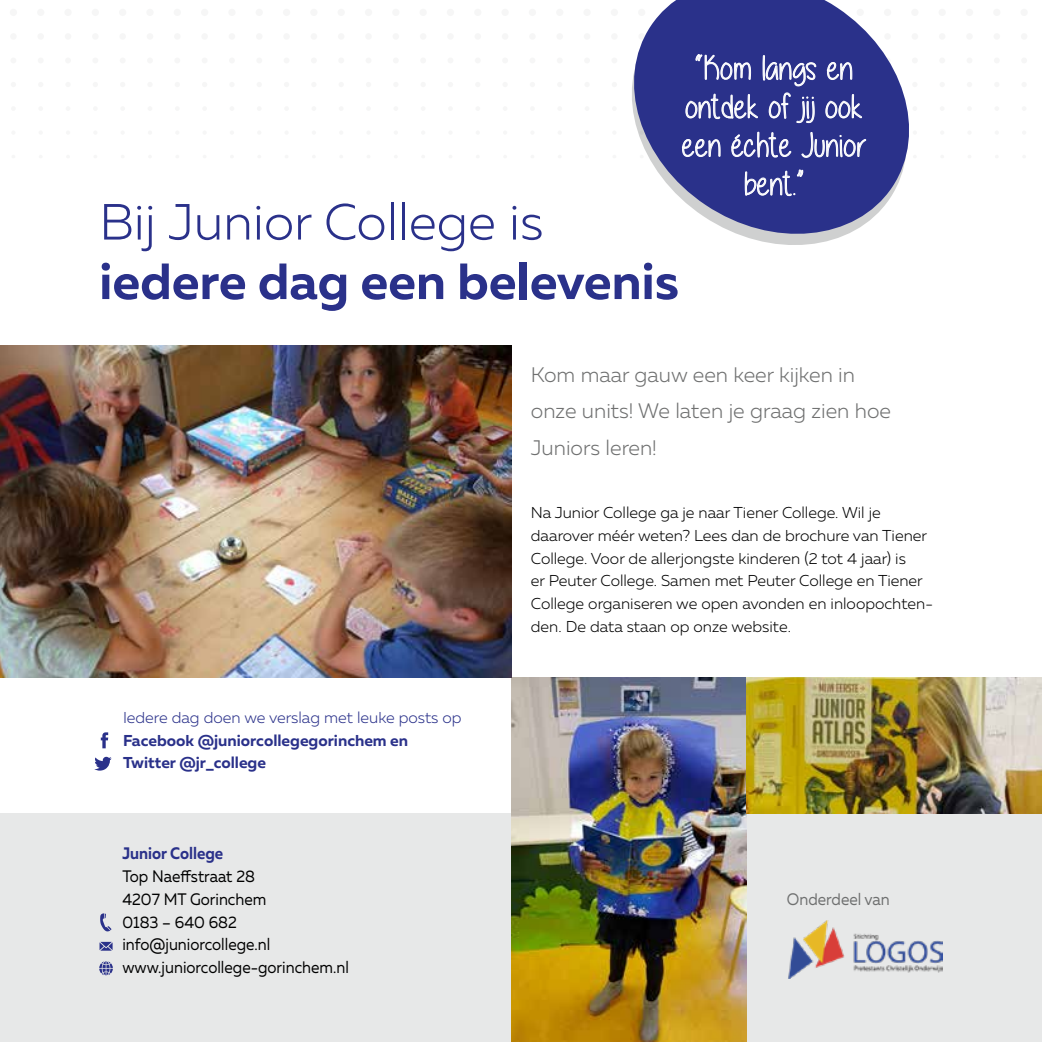
<style>
.page{position:relative;width:1042px;height:1042px;background:#fff}
.page>*{position:absolute;margin:0;border:0;box-sizing:border-box;transform-origin:0 0}
.t1{font:700 50.75px "Muller";color:#2a318a}
.t2{font:300 50.75px "Muller";color:#2a318a}
.t3{font:33.25px/38.5px "Alittlesunshine";letter-spacing:.03em;color:#fff;text-align:center}
.t4{font:300 21px/36.8px "Muller";color:#6f7070}
.t5{font:16.62px/22.8px "Muller";color:#000;scale:.92 1}
.t6{font:700 16.62px "Muller";color:#2a318a;scale:.92 1}
.t7{font:16.62px "Muller";color:#6f7070;scale:.92 1}
.t8{font:300 15.75px/22.8px "Muller";color:#000}
.t9{font:700 15.75px/22.8px "Muller";color:#2a318a}
.t10{font:300 15.75px "Muller";color:#2a318a}
</style>
<div class="page">
<div style="left:938px;top:9px;width:8px;height:7px;background:#f6f6f6;border-radius:50%"></div>
<div style="left:939px;top:33px;width:6px;height:7px;background:#f6f6f6;border-radius:50%"></div>
<div style="left:966px;top:9px;width:7px;height:7px;background:#f6f6f6;border-radius:50%"></div>
<div style="left:966px;top:33px;width:7px;height:7px;background:#f6f6f6;border-radius:50%"></div>
<div style="left:993px;top:9px;width:7px;height:7px;background:#f6f6f6;border-radius:50%"></div>
<div style="left:993px;top:33px;width:7px;height:7px;background:#f6f6f6;border-radius:50%"></div>
<div style="left:1020px;top:9px;width:8px;height:7px;background:#f6f6f6;border-radius:50%"></div>
<div style="left:1021px;top:33px;width:6px;height:7px;background:#f6f6f6;border-radius:50%"></div>
<div style="left:10px;top:9px;width:7px;height:7px;background:#f6f6f6;border-radius:50%"></div>
<div style="left:10px;top:33px;width:7px;height:7px;background:#f6f6f6;border-radius:50%"></div>
<div style="left:37px;top:9px;width:7px;height:7px;background:#f6f6f6;border-radius:50%"></div>
<div style="left:37px;top:33px;width:7px;height:7px;background:#f6f6f6;border-radius:50%"></div>
<div style="left:64px;top:9px;width:8px;height:7px;background:#f6f6f6;border-radius:50%"></div>
<div style="left:65px;top:33px;width:6px;height:7px;background:#f6f6f6;border-radius:50%"></div>
<div style="left:92px;top:9px;width:7px;height:7px;background:#f6f6f6;border-radius:50%"></div>
<div style="left:92px;top:33px;width:7px;height:7px;background:#f6f6f6;border-radius:50%"></div>
<div style="left:119px;top:9px;width:7px;height:7px;background:#f6f6f6;border-radius:50%"></div>
<div style="left:119px;top:33px;width:7px;height:7px;background:#f6f6f6;border-radius:50%"></div>
<div style="left:146px;top:9px;width:8px;height:7px;background:#f6f6f6;border-radius:50%"></div>
<div style="left:147px;top:33px;width:6px;height:7px;background:#f6f6f6;border-radius:50%"></div>
<div style="left:174px;top:9px;width:7px;height:7px;background:#f6f6f6;border-radius:50%"></div>
<div style="left:174px;top:33px;width:7px;height:7px;background:#f6f6f6;border-radius:50%"></div>
<div style="left:201px;top:9px;width:7px;height:7px;background:#f6f6f6;border-radius:50%"></div>
<div style="left:201px;top:33px;width:7px;height:7px;background:#f6f6f6;border-radius:50%"></div>
<div style="left:228px;top:9px;width:8px;height:7px;background:#f6f6f6;border-radius:50%"></div>
<div style="left:229px;top:33px;width:6px;height:7px;background:#f6f6f6;border-radius:50%"></div>
<div style="left:256px;top:9px;width:7px;height:7px;background:#f6f6f6;border-radius:50%"></div>
<div style="left:256px;top:33px;width:6px;height:7px;background:#f6f6f6;border-radius:50%"></div>
<div style="left:283px;top:9px;width:7px;height:7px;background:#f6f6f6;border-radius:50%"></div>
<div style="left:283px;top:33px;width:7px;height:7px;background:#f6f6f6;border-radius:50%"></div>
<div style="left:310px;top:9px;width:7px;height:7px;background:#f6f6f6;border-radius:50%"></div>
<div style="left:311px;top:33px;width:6px;height:7px;background:#f6f6f6;border-radius:50%"></div>
<div style="left:337px;top:9px;width:8px;height:7px;background:#f6f6f6;border-radius:50%"></div>
<div style="left:338px;top:33px;width:6px;height:7px;background:#f6f6f6;border-radius:50%"></div>
<div style="left:365px;top:9px;width:7px;height:7px;background:#f6f6f6;border-radius:50%"></div>
<div style="left:365px;top:33px;width:7px;height:7px;background:#f6f6f6;border-radius:50%"></div>
<div style="left:392px;top:9px;width:7px;height:7px;background:#f6f6f6;border-radius:50%"></div>
<div style="left:392px;top:33px;width:7px;height:7px;background:#f6f6f6;border-radius:50%"></div>
<div style="left:419px;top:9px;width:8px;height:7px;background:#f6f6f6;border-radius:50%"></div>
<div style="left:420px;top:33px;width:6px;height:7px;background:#f6f6f6;border-radius:50%"></div>
<div style="left:447px;top:9px;width:7px;height:7px;background:#f6f6f6;border-radius:50%"></div>
<div style="left:447px;top:33px;width:7px;height:7px;background:#f6f6f6;border-radius:50%"></div>
<div style="left:474px;top:9px;width:7px;height:7px;background:#f6f6f6;border-radius:50%"></div>
<div style="left:474px;top:33px;width:7px;height:7px;background:#f6f6f6;border-radius:50%"></div>
<div style="left:501px;top:9px;width:8px;height:7px;background:#f6f6f6;border-radius:50%"></div>
<div style="left:502px;top:33px;width:6px;height:7px;background:#f6f6f6;border-radius:50%"></div>
<div style="left:529px;top:9px;width:7px;height:7px;background:#f6f6f6;border-radius:50%"></div>
<div style="left:529px;top:33px;width:7px;height:7px;background:#f6f6f6;border-radius:50%"></div>
<div style="left:556px;top:9px;width:7px;height:7px;background:#f6f6f6;border-radius:50%"></div>
<div style="left:556px;top:33px;width:7px;height:7px;background:#f6f6f6;border-radius:50%"></div>
<div style="left:583px;top:9px;width:8px;height:7px;background:#f6f6f6;border-radius:50%"></div>
<div style="left:584px;top:33px;width:6px;height:7px;background:#f6f6f6;border-radius:50%"></div>
<div style="left:611px;top:9px;width:7px;height:7px;background:#f6f6f6;border-radius:50%"></div>
<div style="left:611px;top:33px;width:7px;height:7px;background:#f6f6f6;border-radius:50%"></div>
<div style="left:0;top:814px;width:1042px;height:228px;background:#e7e8e8"></div>
<img style="left:511px;top:677px;width:236px;height:365px">
<img style="left:0;top:346px;width:511px;height:331px">
<svg style="left:632px;top:0;width:277px;height:245px;fill:#2a318a"></svg>
<svg style="left:100px;top:942px;width:13px;height:8px"></svg>
<svg style="left:99px;top:961px;width:14px;height:14px"></svg>
<svg style="left:100px;top:913px;width:11px;height:18px"></svg>
<svg style="left:94px;top:757px;width:18px;height:13px"></svg>
<svg style="left:101px;top:732px;width:7px;height:16px"></svg>
<img style="left:747px;top:677px;width:295px;height:137px">
<svg style="left:681px;top:39px;width:185px;height:158px;background:#434997"></svg>
<img style="left:788px;top:920px;width:155px;height:58px">
<h2 class="t3" style="left:682px;top:49px;width:185px">“Kom langs en ontdek of jij ook een échte Junior bent.”</h2>
<h1 class="t2" style="left:99px;top:191px;width:446px">Bij Junior College is</h1>
<h1 class="t1" style="left:99px;top:250px;width:581px">iedere dag een belevenis</h1>
<h3 class="t4" style="left:531px;top:356px;width:362px">Kom maar gauw een keer kijken in onze units! We laten je graag zien hoe<br>Juniors leren!</h3>
<p class="t10" style="left:123px;top:708px;width:340px">Iedere dag doen we verslag met leuke posts op</p>
<p class="t9" style="left:123px;top:729px;width:287px">Facebook @juniorcollegegorinchem en<br>Twitter @jr_college</p>
<p class="t6" style="left:122px;top:843px;width:111px">Junior College</p>
<p class="t5" style="left:122px;top:865px;width:248px">Top Naeffstraat 28<br>4207 MT Gorinchem<br>0183 – 640 682 info@juniorcollege.nl www.juniorcollege-gorinchem.nl</p>
<p class="t8" style="left:531px;top:501px;width:403px">Na Junior College ga je naar Tiener College. Wil je daarover méér weten? Lees dan de brochure van Tiener College. Voor de allerjongste kinderen (2 tot 4 jaar) is<br>er Peuter College. Samen met Peuter College en Tiener College organiseren we open avonden en inloopochten&shy;den. De data staan op onze website.</p>
<p class="t7" style="left:787px;top:889px;width:113px">Onderdeel van</p>
</div>
